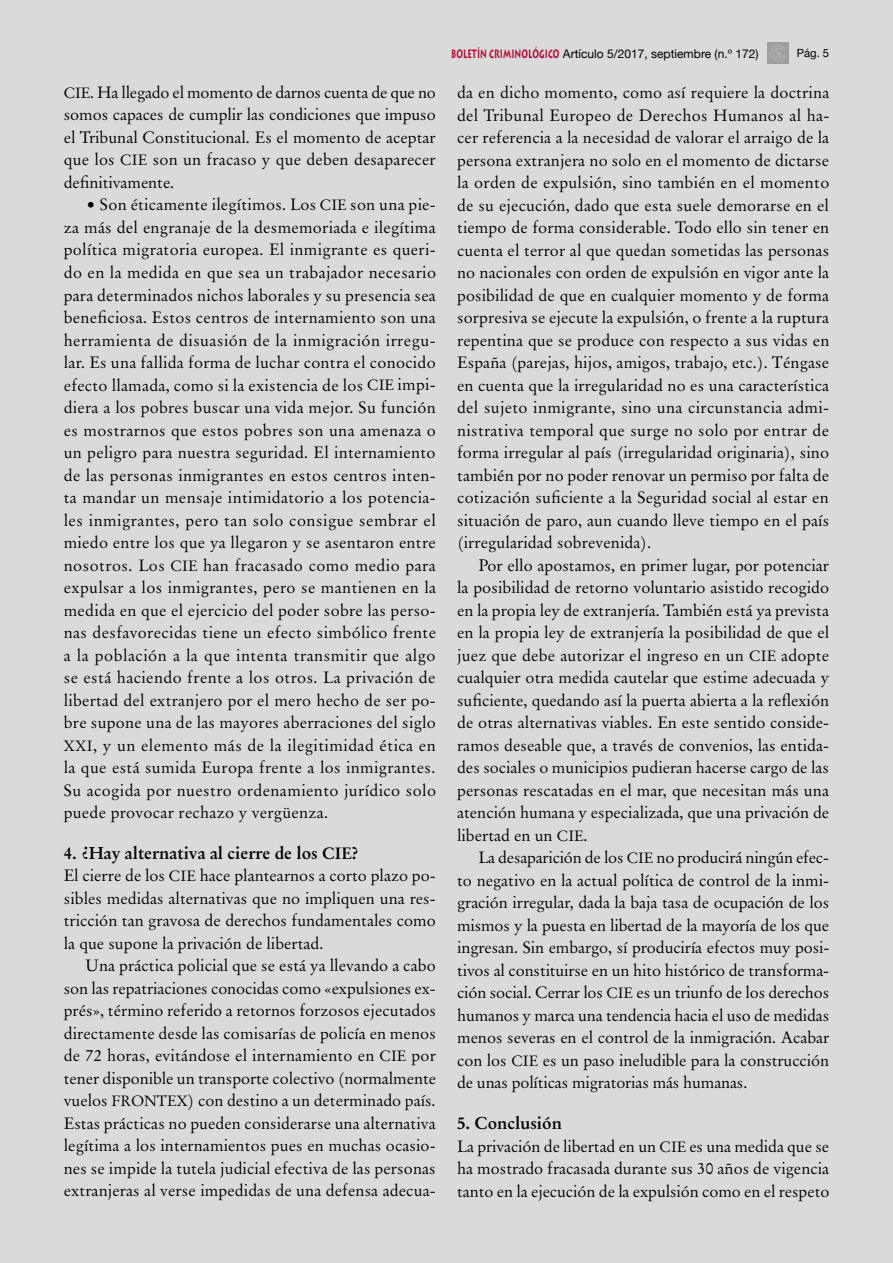
<style>
.page{position:relative;width:893px;height:1263px;background:#dadada}
.page>*{position:absolute;margin:0;border:0;box-sizing:border-box;transform-origin:0 0}
.t1{font:700 17.25px "Original Garamond BT";color:#000}
.t2{font:16.5px/22.5px "Original Garamond BT";color:#000;text-align:justify}
.t3{font:12px "Helvetica Neue";color:#000}
.t4{font:11.25px "Helvetica Neue";color:#000}
.s1{font-size:15px}
.s2{font-size:19.5px}
.s3{font-size:16.5px}
.s4{font-family:"Lithos";font-weight:700;color:#b30931}
</style>
<div class="page">
<img style="left:767px;top:43px;width:21px;height:21px">
<p class="t2" style="left:64px;top:81px;width:374px"><span class="s1">CIE</span>. Ha llegado el momento de darnos cuenta de que no somos capaces de cumplir las condiciones que impuso el Tribunal Constitucional. Es el momento de aceptar que los <span class="s1">CIE</span> son un fracaso y que deben desaparecer definitivamente.</p>
<p class="t2" style="left:64px;top:193px;width:374px;text-indent:21px"><span class="s2">•</span> Son éticamente ilegítimos. Los <span class="s1">CIE</span> son una pie&shy;za más del engranaje de la desmemoriada e ilegítima política migratoria europea. El inmigrante es queri&shy;do en la medida en que sea un trabajador necesario para determinados nichos laborales y su presencia sea beneficiosa. Estos centros de internamiento son una herramienta de disuasión de la inmigración irregu&shy;lar. Es una fallida forma de luchar contra el conocido efecto llamada, como si la existencia de los <span class="s1">CIE</span> impi&shy;diera a los pobres buscar una vida mejor. Su función es mostrarnos que estos pobres son una amenaza o un peligro para nuestra seguridad. El internamiento de las personas inmigrantes en estos centros inten&shy;ta mandar un mensaje intimidatorio a los potencia&shy;les inmigrantes, pero tan solo consigue sembrar el miedo entre los que ya llegaron y se asentaron entre nosotros. Los <span class="s1">CIE</span> han fracasado como medio para expulsar a los inmigrantes, pero se mantienen en la medida en que el ejercicio del poder sobre las perso&shy;nas desfavorecidas tiene un efecto simbólico frente a la población a la que intenta transmitir que algo se está haciendo frente a los otros. La privación de libertad del extranjero por el mero hecho de ser po&shy;bre supone una de las mayores aberraciones del siglo <span class="s1">XXI</span>, y un elemento más de la ilegitimidad ética en la que está sumida Europa frente a los inmigrantes.<br>Su acogida por nuestro ordenamiento jurídico solo puede provocar rechazo y vergüenza.</p>
<p class="t1" style="left:64px;top:842px;width:297px">4. ¿Hay alternativa al cierre de los <span class="s3">CIE</span>?</p>
<p class="t2" style="left:64px;top:864px;width:374px">El cierre de los <span class="s1">CIE</span> hace plantearnos a corto plazo po&shy;sibles medidas alternativas que no impliquen una res&shy;tricción tan gravosa de derechos fundamentales como la que supone la privación de libertad.</p>
<p class="t2" style="left:64px;top:954px;width:374px;text-indent:21px">Una práctica policial que se está ya llevando a cabo son las repatriaciones conocidas como «expulsiones ex&shy;prés», término referido a retornos forzosos ejecutados directamente desde las comisarías de policía en menos de 72 horas, evitándose el internamiento en <span class="s1">CIE</span> por tener disponible un transporte colectivo (normalmente vuelos <span class="s1">FRONTEX</span>) con destino a un determinado país.<br>Estas prácticas no pueden considerarse una alternativa legítima a los internamientos pues en muchas ocasio&shy;nes se impide la tutela judicial efectiva de las personas extranjeras al verse impedidas de una defensa adecua-</p>
<p class="t3" style="left:451px;top:46px;width:309px"><span class="s4">BOLETÍN CRIMINOLÓGICO</span> Artículo 5/2017, septiembre (n.º 172)</p>
<p class="t4" style="left:797px;top:47px;width:34px">Pág. 5</p>
<p class="t2" style="left:457px;top:81px;width:374px">da en dicho momento, como así requiere la doctrina del Tribunal Europeo de Derechos Humanos al ha&shy;cer referencia a la necesidad de valorar el arraigo de la persona extranjera no solo en el momento de dictarse la orden de expulsión, sino también en el momento de su ejecución, dado que esta suele demorarse en el tiempo de forma considerable. Todo ello sin tener en cuenta el terror al que quedan sometidas las personas no nacionales con orden de expulsión en vigor ante la posibilidad de que en cualquier momento y de forma sorpresiva se ejecute la expulsión, o frente a la ruptura repentina que se produce con respecto a sus vidas en España (parejas, hijos, amigos, trabajo, etc.). Téngase en cuenta que la irregularidad no es una característica del sujeto inmigrante, sino una circunstancia admi&shy;nistrativa temporal que surge no solo por entrar de forma irregular al país (irregularidad originaria), sino también por no poder renovar un permiso por falta de cotización suficiente a la Seguridad social al estar en situación de paro, aun cuando lleve tiempo en el país (irregularidad sobrevenida).</p>
<p class="t2" style="left:457px;top:554px;width:374px;text-indent:21px">Por ello apostamos, en primer lugar, por potenciar la posibilidad de retorno voluntario asistido recogido en la propia ley de extranjería. También está ya prevista en la propia ley de extranjería la posibilidad de que el juez que debe autorizar el ingreso en un <span class="s1">CIE</span> adopte cualquier otra medida cautelar que estime adecuada y suficiente, quedando así la puerta abierta a la reflexión de otras alternativas viables. En este sentido conside&shy;ramos deseable que, a través de convenios, las entida&shy;des sociales o municipios pudieran hacerse cargo de las personas rescatadas en el mar, que necesitan más una atención humana y especializada, que una privación de libertad en un <span class="s1">CIE</span>.</p>
<p class="t2" style="left:457px;top:846px;width:374px;text-indent:21px">La desaparición de los <span class="s1">CIE</span> no producirá ningún efec&shy;to negativo en la actual política de control de la inmi&shy;gración irregular, dada la baja tasa de ocupación de los mismos y la puesta en libertad de la mayoría de los que ingresan. Sin embargo, sí produciría efectos muy posi&shy;tivos al constituirse en un hito histórico de transforma&shy;ción social. Cerrar los <span class="s1">CIE</span> es un triunfo de los derechos humanos y marca una tendencia hacia el uso de medidas menos severas en el control de la inmigración. Acabar con los <span class="s1">CIE</span> es un paso ineludible para la construcción de unas políticas migratorias más humanas.</p>
<p class="t1" style="left:457px;top:1112px;width:106px">5. Conclusión</p>
<p class="t2" style="left:457px;top:1135px;width:374px">La privación de libertad en un <span class="s1">CIE</span> es una medida que se ha mostrado fracasada durante sus 30 años de vigencia tanto en la ejecución de la expulsión como en el respeto</p>
</div>
